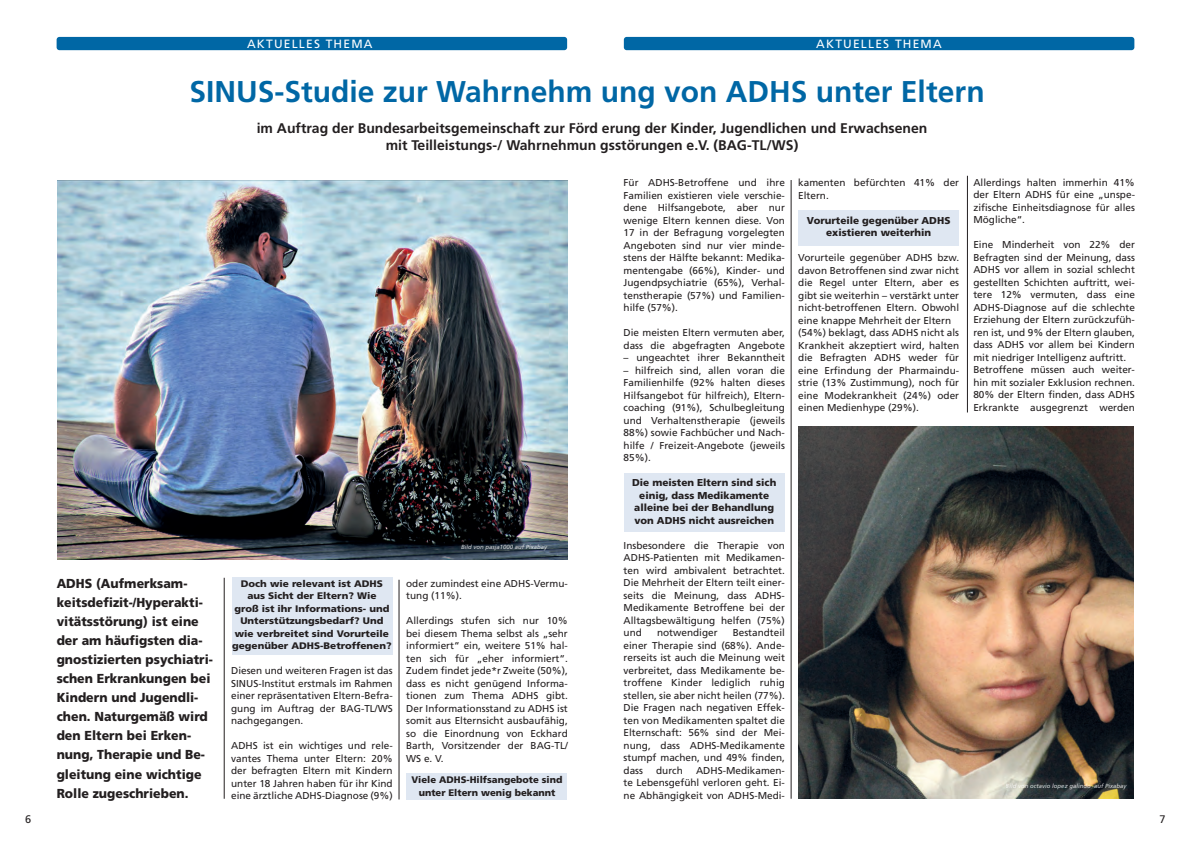
<style>
.page{position:relative;width:1191px;height:842px;background:#fff}
.page>*{position:absolute;margin:0;border:0;box-sizing:border-box;transform-origin:0 0}
.t1{font:700 30px "Frutiger";color:#0067a5}
.t2{font:700 14px/17px "Frutiger";color:#231f20;text-align:center}
.t3{font:900 13px/19.1px "Frutiger";color:#231f20;scale:.95 1}
.t4{font:12px "Frutiger";letter-spacing:.1em;color:#fff}
.t5{font:11px "Frutiger";color:#231f20}
.t6{font:10px/12.5px "Frutiger";color:#231f20;text-align:justify}
.t7{font:900 10px/12.5px "Frutiger";color:#231f20;text-align:center}
.t8{font:900 9.5px/12.5px "Frutiger";color:#231f20;text-align:center;scale:1.05 1}
.t9{font:900 9.5px/12.5px "Frutiger";color:#231f20;text-align:center}
.t10{font:italic 6px "Frutiger";color:#fff}
</style>
<div class="page">
<div style="left:57px;top:37px;width:510px;height:13px;background:#0067a5;border-radius:3px"></div>
<div style="left:624px;top:37px;width:510px;height:13px;background:#0067a5;border-radius:3px"></div>
<div style="left:406px;top:772px;width:161px;height:27px;background:#dfe7f2"></div>
<div style="left:232px;top:577px;width:161px;height:78px;background:#dfe7f2"></div>
<div style="left:798px;top:210px;width:161px;height:35px;background:#dfe7f2"></div>
<div style="left:624px;top:473px;width:161px;height:59px;background:#dfe7f2"></div>
<hr style="left:399px;top:580px;width:1px;height:219px;background:#231f20">
<hr style="left:224px;top:578px;width:1px;height:221px;background:#231f20">
<hr style="left:791px;top:180px;width:1px;height:619px;background:#231f20">
<hr style="left:967px;top:176px;width:1px;height:236px;background:#231f20">
<img style="left:57px;top:180px;width:510px;height:380px">
<img style="left:798px;top:427px;width:335px;height:372px">
<p class="t4" style="left:247px;top:37px;width:127px">AKTUELLES THEMA</p>
<p class="t4" style="left:816px;top:37px;width:127px">AKTUELLES THEMA</p>
<h1 class="t1" style="left:189px;top:74px;width:797px">SINUS-Studie zur Wahrnehm ung von ADHS unter Eltern</h1>
<h2 class="t2" style="left:257px;top:119px;width:672px">im Auftrag der Bundesarbeitsgemeinschaft zur Förd erung der Kinder, Jugendlichen und Erwachsenen mit Teilleistungs-/ Wahrnehmun gsstörungen e.V. (BAG-TL/WS)</h2>
<p class="t3" style="left:57px;top:574px;width:166px">ADHS (Aufmerksam&shy;keitsdefizit-/Hyperakti&shy;vitätsstörung) ist eine der am häufigsten dia&shy;gnostizierten psychiatri&shy;schen Erkrankungen bei<br>Kindern und Jugendli&shy;chen. Naturgemäß wird den Eltern bei Erken&shy;nung, Therapie und Be&shy;gleitung eine wichtige<br>Rolle zugeschrieben.</p>
<p class="t8" style="left:232px;top:577px;width:153px">Doch wie relevant ist ADHS aus Sicht der Eltern? Wie<br>groß ist ihr Informations- und<br>Unterstützungsbedarf? Und wie verbreitet sind Vorurteile gegenüber ADHS-Betroffenen?</p>
<p class="t6" style="left:231px;top:664px;width:163px">Diesen und weiteren Fragen ist das SINUS-Institut erstmals im Rahmen einer repräsentativen Eltern-Befra&shy;gung im Auftrag der BAG-TL/WS nachgegangen.</p>
<p class="t6" style="left:231px;top:739px;width:163px">ADHS ist ein wichtiges und rele&shy;vantes Thema unter Eltern: 20% der befragten Eltern mit Kindern unter 18 Jahren haben für ihr Kind eine ärztliche ADHS-Diagnose (9%)</p>
<p class="t10" style="left:461px;top:543px;width:88px">Bild von pasja1000 auf Pixabay</p>
<p class="t6" style="left:406px;top:577px;width:163px">oder zumindest eine ADHS-Vermu&shy;tung (11%).</p>
<p class="t6" style="left:406px;top:614px;width:163px">Allerdings stufen sich nur 10% bei diesem Thema selbst als „sehr informiert“ ein, weitere 51% hal&shy;ten sich für „eher informiert“.<br>Zudem findet jede*r Zweite (50%), dass es nicht genügend Informa&shy;tionen zum Thema ADHS gibt.<br>Der Informationsstand zu ADHS ist somit aus Elternsicht ausbaufähig, so die Einordnung von Eckhard Barth, Vorsitzender der BAG-TL/ WS e. V.</p>
<p class="t9" style="left:411px;top:773px;width:152px">Viele ADHS-Hilfsangebote sind unter Eltern wenig bekannt</p>
<p class="t6" style="left:623px;top:177px;width:163px">Für ADHS-Betroffene und ihre Familien existieren viele verschie&shy;dene Hilfsangebote, aber nur wenige Eltern kennen diese. Von 17 in der Befragung vorgelegten Angeboten sind nur vier minde&shy;stens der Hälfte bekannt: Medika&shy;mentengabe (66%), Kinder- und Jugendpsychiatrie (65%), Verhal&shy;tenstherapie (57%) und Familien&shy;hilfe (57%).</p>
<p class="t6" style="left:623px;top:327px;width:163px">Die meisten Eltern vermuten aber, dass die abgefragten Angebote</p>
<p class="t6" style="left:623px;top:352px;width:163px">– ungeachtet ihrer Bekanntheit</p>
<p class="t6" style="left:623px;top:364px;width:163px">– hilfreich sind, allen voran die Familienhilfe (92% halten dieses Hilfsangebot für hilfreich), Eltern&shy;coaching (91%), Schulbegleitung und Verhaltenstherapie (jeweils 88%) sowie Fachbücher und Nach&shy;hilfe / Freizeit-Angebote (jeweils 85%).</p>
<p class="t7" style="left:632px;top:476px;width:146px">Die meisten Eltern sind sich einig, dass Medikamente alleine bei der Behandlung von ADHS nicht ausreichen</p>
<p class="t6" style="left:623px;top:539px;width:163px">Insbesondere die Therapie von ADHS-Patienten mit Medikamen&shy;ten wird ambivalent betrachtet.<br>Die Mehrheit der Eltern teilt einer&shy;seits die Meinung, dass ADHS-Medikamente Betroffene bei der Alltagsbewältigung helfen (75%) und</p>
<p class="t6" style="left:623px;top:627px;width:163px;text-indent:109px">Bestandteil einer Therapie sind (68%). Ande&shy;rerseits ist auch die Meinung weit verbreitet, dass Medikamente be&shy;troffene Kinder lediglich ruhig stellen, sie aber nicht heilen (77%).<br>Die Fragen nach negativen Effek&shy;ten von Medikamenten spaltet die Elternschaft: 56% sind der Mei&shy;nung, dass ADHS-Medikamente stumpf machen, und 49% finden, dass</p>
<p class="t6" style="left:657px;top:627px;width:62px">notwendiger</p>
<p class="t6" style="left:623px;top:764px;width:163px;text-indent:72px">ADHS-Medikamen&shy;te Lebensgefühl verloren geht. Ei&shy;ne Abhängigkeit von ADHS-Medi-</p>
<p class="t6" style="left:656px;top:764px;width:28px">durch</p>
<p class="t6" style="left:798px;top:177px;width:162px">kamenten befürchten 41% der<br>Eltern.</p>
<p class="t7" style="left:807px;top:214px;width:145px">Vorurteile gegenüber ADHS existieren weiterhin</p>
<p class="t6" style="left:798px;top:252px;width:162px;text-align:left">Vorurteile gegenüber ADHS bzw. davon Betroffenen sind zwar nicht die Regel unter Eltern, aber es gibt sie weiterhin – verstärkt unter nicht-betroffenen Eltern. Obwohl eine knappe Mehrheit der Eltern (54%) beklagt, dass ADHS nicht als<br>Krankheit akzeptiert wird, halten die Befragten ADHS weder für eine Erfindung der Pharmaindu&shy;strie (13% Zustimmung), noch für eine Modekrankheit (24%) oder einen Medienhype (29%).</p>
<p class="t6" style="left:973px;top:176px;width:163px">Allerdings halten immerhin 41% der Eltern ADHS für eine „unspe&shy;zifische Einheitsdiagnose für alles Mögliche“.</p>
<p class="t6" style="left:973px;top:238px;width:163px;text-align:left">Eine Minderheit von 22% der<br>Befragten sind der Meinung, dass<br>ADHS vor allem in sozial schlecht gestellten Schichten auftritt, wei&shy;tere 12% vermuten, dass eine<br>ADHS-Diagnose auf die schlechte<br>Erziehung der Eltern zurückzufüh&shy;ren ist, und 9% der Eltern glauben, dass ADHS vor allem bei Kindern mit niedriger Intelligenz auftritt.<br>Betroffene müssen auch weiter&shy;hin mit sozialer Exklusion rechnen.<br>80% der Eltern finden, dass ADHS<br>Erkrankte ausgegrenzt werden</p>
<p class="t10" style="left:1006px;top:783px;width:122px">Bild von octavio lopez galindo auf Pixabay</p>
<p class="t5" style="left:25px;top:813px;width:8px">6</p>
<p class="t5" style="left:1159px;top:813px;width:8px">7</p>
</div>
